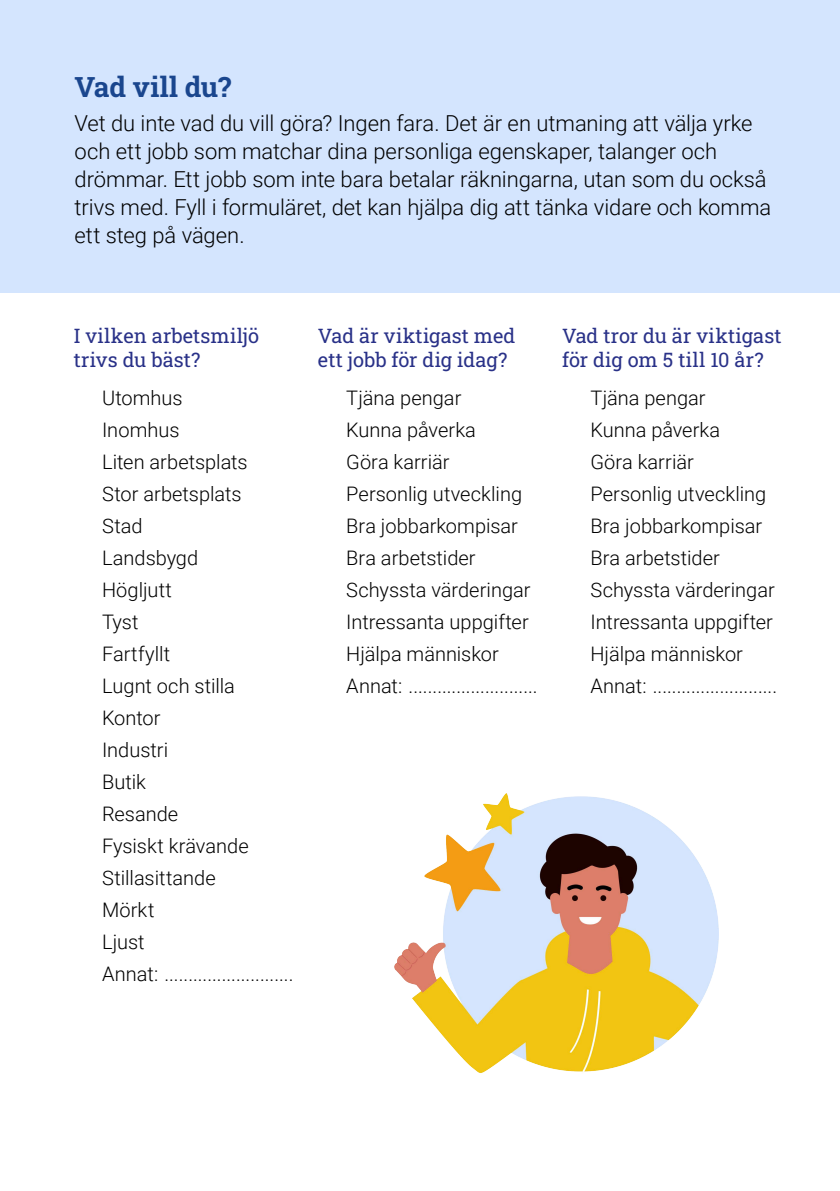
<style>
.page{position:relative;width:840px;height:1191px;background:#fff}
.page>*{position:absolute;margin:0;border:0;box-sizing:border-box;transform-origin:0 0}
.t1{font:700 28px "Roboto Slab";color:#1a468e}
.t2{font:300 22px/28px "Roboto";letter-spacing:-.005em;color:#000}
.t3{font:300 20px "Roboto";color:#000}
.t4{font:20px/24px "Roboto Slab";letter-spacing:.005em;color:#293188}
</style>
<div class="page">
<div style="left:0;top:0;width:840px;height:293px;background:#d4e5fe"></div>
<img style="left:395px;top:793px;width:323px;height:280px">
<h2 class="t1" style="left:75px;top:68px;width:158px">Vad vill du?</h2>
<p class="t2" style="left:75px;top:108px;width:698px">Vet du inte vad du vill göra? Ingen fara. Det är en utmaning att välja yrke och ett jobb som matchar dina personliga egenskaper, talanger och drömmar. Ett jobb som inte bara betalar räkningarna, utan som du också trivs med. Fyll i formuläret, det kan hjälpa dig att tänka vidare och komma ett steg på vägen.</p>
<h3 class="t4" style="left:74px;top:323px;width:187px">I vilken arbetsmiljö trivs du bäst?</h3>
<p class="t3" style="left:102px;top:384px;width:82px">Utomhus</p>
<p class="t3" style="left:102px;top:416px;width:79px">Inomhus</p>
<p class="t3" style="left:102px;top:448px;width:147px">Liten arbetsplats</p>
<p class="t3" style="left:102px;top:480px;width:141px">Stor arbetsplats</p>
<p class="t3" style="left:102px;top:512px;width:42px">Stad</p>
<p class="t3" style="left:102px;top:544px;width:98px">Landsbygd</p>
<p class="t3" style="left:102px;top:576px;width:71px">Högljutt</p>
<p class="t3" style="left:102px;top:608px;width:38px">Tyst</p>
<p class="t3" style="left:102px;top:640px;width:70px">Fartfyllt</p>
<p class="t3" style="left:102px;top:672px;width:134px">Lugnt och stilla</p>
<p class="t3" style="left:102px;top:704px;width:60px">Kontor</p>
<p class="t3" style="left:102px;top:736px;width:68px">Industri</p>
<p class="t3" style="left:102px;top:768px;width:46px">Butik</p>
<p class="t3" style="left:102px;top:800px;width:78px">Resande</p>
<p class="t3" style="left:102px;top:832px;width:148px">Fysiskt krävande</p>
<p class="t3" style="left:102px;top:864px;width:115px">Stillasittande</p>
<p class="t3" style="left:102px;top:896px;width:54px">Mörkt</p>
<p class="t3" style="left:102px;top:928px;width:44px">Ljust</p>
<p class="t3" style="left:102px;top:960px;width:193px">Annat: ...........................</p>
<h3 class="t4" style="left:318px;top:323px;width:199px">Vad är viktigast med ett jobb för dig idag?</h3>
<p class="t3" style="left:346px;top:384px;width:117px">Tjäna pengar</p>
<p class="t3" style="left:346px;top:416px;width:131px">Kunna påverka</p>
<p class="t3" style="left:346px;top:448px;width:105px">Göra karriär</p>
<p class="t3" style="left:346px;top:480px;width:177px">Personlig utveckling</p>
<p class="t3" style="left:346px;top:512px;width:173px">Bra jobbarkompisar</p>
<p class="t3" style="left:346px;top:544px;width:131px">Bra arbetstider</p>
<p class="t3" style="left:346px;top:576px;width:186px">Schyssta värderingar</p>
<p class="t3" style="left:346px;top:608px;width:184px">Intressanta uppgifter</p>
<p class="t3" style="left:346px;top:640px;width:154px">Hjälpa människor</p>
<p class="t3" style="left:346px;top:672px;width:193px">Annat: ...........................</p>
<h3 class="t4" style="left:562px;top:323px;width:221px">Vad tror du är viktigast för dig om 5 till 10 år?</h3>
<p class="t3" style="left:590px;top:384px;width:117px">Tjäna pengar</p>
<p class="t3" style="left:590px;top:416px;width:131px">Kunna påverka</p>
<p class="t3" style="left:590px;top:448px;width:105px">Göra karriär</p>
<p class="t3" style="left:590px;top:480px;width:177px">Personlig utveckling</p>
<p class="t3" style="left:590px;top:512px;width:173px">Bra jobbarkompisar</p>
<p class="t3" style="left:590px;top:544px;width:131px">Bra arbetstider</p>
<p class="t3" style="left:590px;top:576px;width:186px">Schyssta värderingar</p>
<p class="t3" style="left:590px;top:608px;width:184px">Intressanta uppgifter</p>
<p class="t3" style="left:590px;top:640px;width:154px">Hjälpa människor</p>
<p class="t3" style="left:590px;top:672px;width:188px">Annat: ..........................</p>
</div>
